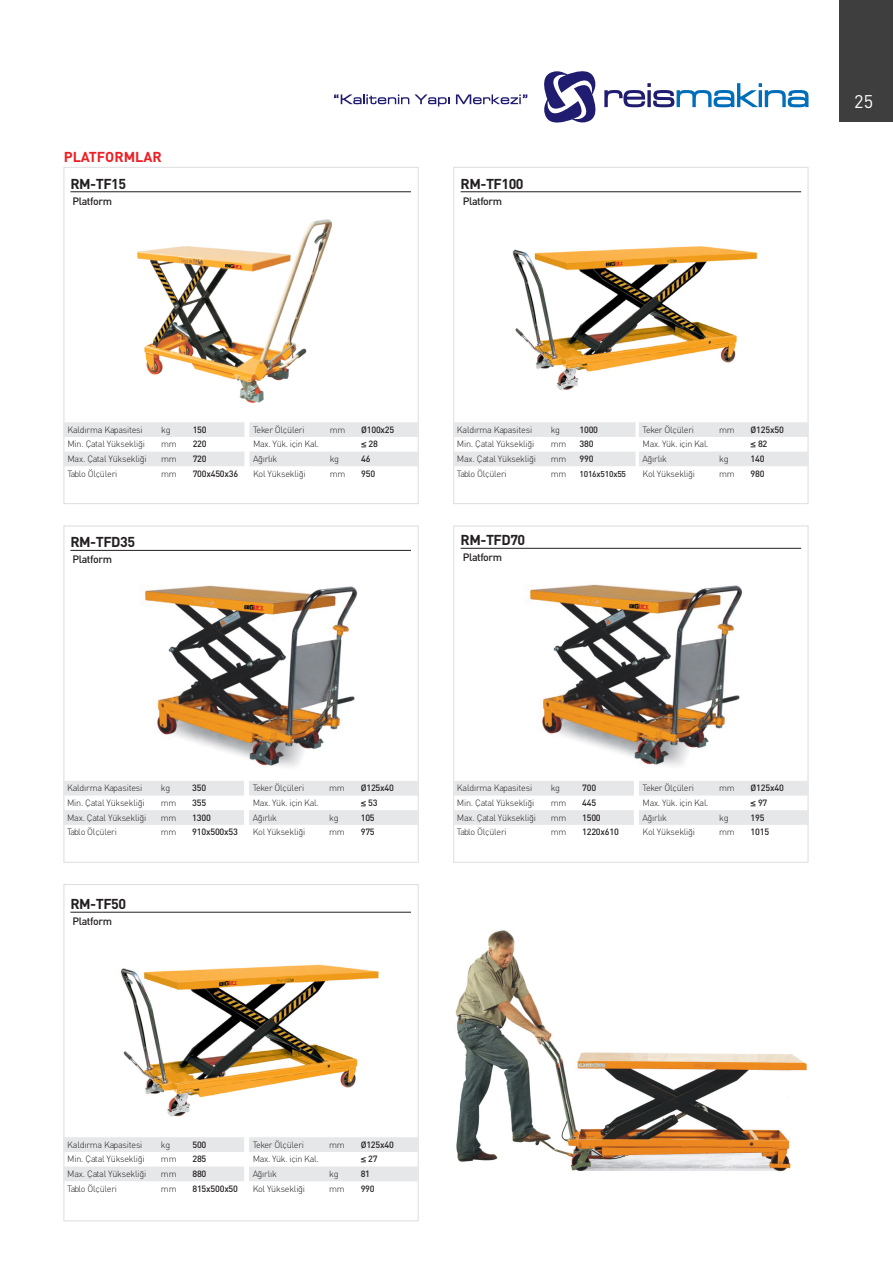
<style>
.page{position:relative;width:893px;height:1263px;background:#fff}
.page>*{position:absolute;margin:0;border:0;box-sizing:border-box;transform-origin:0 0}
.t1{font:18.15px "DIN Tr";color:#fff}
.t2{font:14.25px "DINT Bold Tr";letter-spacing:-.035em;color:#231f20}
.DEN-02{font:14.25px "DINT Bold Tr";color:#ee1d23}
.t3{font:10.65px "DIN Medium Tr";letter-spacing:-.035em;color:#231f20}
.DEN-01{font:9px "DINT Light Tr";letter-spacing:-.025em;color:#231f20}
.DEN-01-2{font:9px "DIN Medium Tr";letter-spacing:-.025em;color:#231f20}
.DEN-01-3{font:8.4px "DIN Medium Tr";letter-spacing:-.025em;color:#231f20}
.s1{font-family:"Helvetica Neue LT Pro";font-weight:500}
</style>
<div class="page">
<svg style="left:544px;top:71px;width:264px;height:52px"></svg>
<svg style="left:334px;top:94px;width:116px;height:12px"></svg>
<svg style="left:456px;top:94px;width:71px;height:10px"></svg>
<div style="left:839px;top:0;width:54px;height:122px;background:#3e3e3f"></div>
<img style="left:455px;top:930px;width:352px;height:242px">
<div style="left:453px;top:525px;width:355px;height:338px;border:1px solid #dcdddf"></div>
<svg style="left:453px;top:781px;width:355px;height:44px"></svg>
<img style="left:528px;top:584px;width:215px;height:182px">
<hr style="left:461px;top:548px;width:340px;height:1px;background:#231f20">
<div style="left:63px;top:525px;width:356px;height:338px;border:1px solid #dcdddf"></div>
<img style="left:143px;top:585px;width:215px;height:182px">
<hr style="left:70px;top:550px;width:341px;height:1px;background:#231f20">
<svg style="left:63px;top:781px;width:356px;height:44px"></svg>
<div style="left:63px;top:884px;width:356px;height:337px;border:1px solid #dcdddf"></div>
<img style="left:120px;top:964px;width:259px;height:153px">
<hr style="left:70px;top:912px;width:341px;height:1px;background:#231f20">
<svg style="left:64px;top:1137px;width:355px;height:44px"></svg>
<div style="left:63px;top:167px;width:356px;height:337px;border:1px solid #dcdddf"></div>
<svg style="left:64px;top:422px;width:355px;height:44px"></svg>
<img style="left:138px;top:220px;width:194px;height:183px">
<hr style="left:70px;top:191px;width:341px;height:1px;background:#231f20">
<div style="left:453px;top:167px;width:355px;height:337px;border:1px solid #dcdddf"></div>
<svg style="left:453px;top:422px;width:355px;height:44px"></svg>
<hr style="left:461px;top:191px;width:340px;height:1px;background:#231f20">
<img style="left:512px;top:246px;width:246px;height:144px">
<p class="DEN-02" style="left:64px;top:147px;width:99px">PLATFORMLAR</p>
<p class="t2" style="left:70px;top:174px;width:57px">RM-TF15</p>
<p class="t3" style="left:73px;top:194px;width:41px">Platform</p>
<p class="t2" style="left:461px;top:174px;width:65px">RM-TF100</p>
<p class="t3" style="left:463px;top:194px;width:41px">Platform</p>
<h1 class="t1" style="left:854px;top:90px;width:20px">25</h1>
<p class="DEN-01" style="left:67px;top:424px;width:77px">Kald›rma Kapasitesi</p>
<p class="DEN-01" style="left:161px;top:424px;width:11px">kg</p>
<p class="DEN-01-2" style="left:193px;top:424px;width:16px">150</p>
<p class="DEN-01" style="left:67px;top:439px;width:79px">Min. Çatal Yüksekli€i</p>
<p class="DEN-01" style="left:161px;top:439px;width:17px">mm</p>
<p class="DEN-01-2" style="left:193px;top:438px;width:16px">220</p>
<p class="DEN-01" style="left:67px;top:453px;width:81px">Max. Çatal Yüksekli€i</p>
<p class="DEN-01" style="left:161px;top:453px;width:17px">mm</p>
<p class="DEN-01-2" style="left:193px;top:453px;width:16px">720</p>
<p class="DEN-01" style="left:67px;top:468px;width:51px">Tablo Ölçüleri</p>
<p class="DEN-01" style="left:161px;top:468px;width:17px">mm</p>
<p class="DEN-01-2" style="left:193px;top:468px;width:47px">700x450x36</p>
<p class="DEN-01" style="left:253px;top:424px;width:53px">Teker Ölçüleri</p>
<p class="DEN-01" style="left:330px;top:424px;width:17px">mm</p>
<p class="DEN-01-2" style="left:361px;top:424px;width:35px">Ø100x25</p>
<p class="DEN-01" style="left:253px;top:439px;width:68px">Max. Yük. için Kal.</p>
<p class="DEN-01-2" style="left:361px;top:438px;width:18px"><span class="s1">≤</span> 28</p>
<p class="DEN-01" style="left:253px;top:453px;width:26px">A€›rl›k</p>
<p class="DEN-01" style="left:330px;top:453px;width:11px">kg</p>
<p class="DEN-01-2" style="left:361px;top:453px;width:11px">46</p>
<p class="DEN-01" style="left:253px;top:468px;width:54px">Kol Yüksekli€i</p>
<p class="DEN-01" style="left:330px;top:468px;width:17px">mm</p>
<p class="DEN-01-2" style="left:361px;top:468px;width:16px">950</p>
<p class="t2" style="left:70px;top:533px;width:66px">RM-TFD35</p>
<p class="t3" style="left:73px;top:552px;width:41px">Platform</p>
<p class="DEN-01" style="left:457px;top:424px;width:77px">Kald›rma Kapasitesi</p>
<p class="DEN-01" style="left:551px;top:424px;width:11px">kg</p>
<p class="DEN-01-2" style="left:579px;top:424px;width:20px">1000</p>
<p class="DEN-01" style="left:457px;top:439px;width:79px">Min. Çatal Yüksekli€i</p>
<p class="DEN-01" style="left:551px;top:439px;width:17px">mm</p>
<p class="DEN-01-2" style="left:579px;top:438px;width:16px">380</p>
<p class="DEN-01" style="left:457px;top:453px;width:81px">Max. Çatal Yüksekli€i</p>
<p class="DEN-01" style="left:551px;top:453px;width:17px">mm</p>
<p class="DEN-01-2" style="left:579px;top:453px;width:16px">990</p>
<p class="DEN-01" style="left:457px;top:468px;width:51px">Tablo Ölçüleri</p>
<p class="DEN-01" style="left:551px;top:468px;width:17px">mm</p>
<p class="DEN-01-3" style="left:579px;top:468px;width:48px">1016x510x55</p>
<p class="DEN-01" style="left:643px;top:424px;width:53px">Teker Ölçüleri</p>
<p class="DEN-01" style="left:719px;top:424px;width:17px">mm</p>
<p class="DEN-01-2" style="left:751px;top:424px;width:35px">Ø125x50</p>
<p class="DEN-01" style="left:643px;top:439px;width:68px">Max. Yük. için Kal.</p>
<p class="DEN-01-2" style="left:751px;top:438px;width:18px"><span class="s1">≤</span> 82</p>
<p class="DEN-01" style="left:643px;top:453px;width:26px">A€›rl›k</p>
<p class="DEN-01" style="left:719px;top:453px;width:11px">kg</p>
<p class="DEN-01-2" style="left:751px;top:453px;width:16px">140</p>
<p class="DEN-01" style="left:643px;top:468px;width:54px">Kol Yüksekli€i</p>
<p class="DEN-01" style="left:719px;top:468px;width:17px">mm</p>
<p class="DEN-01-2" style="left:751px;top:468px;width:16px">980</p>
<p class="t2" style="left:461px;top:531px;width:66px">RM-TFD70</p>
<p class="t3" style="left:463px;top:550px;width:41px">Platform</p>
<p class="DEN-01" style="left:67px;top:783px;width:77px">Kald›rma Kapasitesi</p>
<p class="DEN-01" style="left:161px;top:783px;width:11px">kg</p>
<p class="DEN-01-2" style="left:192px;top:782px;width:16px">350</p>
<p class="DEN-01" style="left:67px;top:797px;width:79px">Min. Çatal Yüksekli€i</p>
<p class="DEN-01" style="left:161px;top:797px;width:17px">mm</p>
<p class="DEN-01-2" style="left:192px;top:797px;width:16px">355</p>
<p class="DEN-01" style="left:67px;top:812px;width:81px">Max. Çatal Yüksekli€i</p>
<p class="DEN-01" style="left:161px;top:812px;width:17px">mm</p>
<p class="DEN-01-2" style="left:192px;top:812px;width:20px">1300</p>
<p class="DEN-01" style="left:67px;top:827px;width:51px">Tablo Ölçüleri</p>
<p class="DEN-01" style="left:161px;top:827px;width:17px">mm</p>
<p class="DEN-01-2" style="left:192px;top:826px;width:47px">910x500x53</p>
<p class="DEN-01" style="left:253px;top:783px;width:53px">Teker Ölçüleri</p>
<p class="DEN-01" style="left:329px;top:783px;width:17px">mm</p>
<p class="DEN-01-2" style="left:361px;top:782px;width:35px">Ø125x40</p>
<p class="DEN-01" style="left:253px;top:797px;width:68px">Max. Yük. için Kal.</p>
<p class="DEN-01-2" style="left:361px;top:797px;width:18px"><span class="s1">≤</span> 53</p>
<p class="DEN-01" style="left:253px;top:812px;width:26px">A€›rl›k</p>
<p class="DEN-01" style="left:329px;top:812px;width:11px">kg</p>
<p class="DEN-01-2" style="left:361px;top:812px;width:16px">105</p>
<p class="DEN-01" style="left:253px;top:827px;width:54px">Kol Yüksekli€i</p>
<p class="DEN-01" style="left:329px;top:827px;width:17px">mm</p>
<p class="DEN-01-2" style="left:361px;top:826px;width:16px">975</p>
<p class="t2" style="left:70px;top:894px;width:57px">RM-TF50</p>
<p class="t3" style="left:73px;top:914px;width:41px">Platform</p>
<p class="DEN-01" style="left:457px;top:783px;width:77px">Kald›rma Kapasitesi</p>
<p class="DEN-01" style="left:551px;top:783px;width:11px">kg</p>
<p class="DEN-01-2" style="left:582px;top:782px;width:16px">700</p>
<p class="DEN-01" style="left:457px;top:797px;width:79px">Min. Çatal Yüksekli€i</p>
<p class="DEN-01" style="left:551px;top:797px;width:17px">mm</p>
<p class="DEN-01-2" style="left:582px;top:797px;width:16px">445</p>
<p class="DEN-01" style="left:457px;top:812px;width:81px">Max. Çatal Yüksekli€i</p>
<p class="DEN-01" style="left:551px;top:812px;width:17px">mm</p>
<p class="DEN-01-2" style="left:582px;top:812px;width:20px">1500</p>
<p class="DEN-01" style="left:457px;top:827px;width:51px">Tablo Ölçüleri</p>
<p class="DEN-01" style="left:551px;top:827px;width:17px">mm</p>
<p class="DEN-01-2" style="left:582px;top:826px;width:38px">1220x610</p>
<p class="DEN-01" style="left:643px;top:783px;width:53px">Teker Ölçüleri</p>
<p class="DEN-01" style="left:719px;top:783px;width:17px">mm</p>
<p class="DEN-01-2" style="left:751px;top:782px;width:35px">Ø125x40</p>
<p class="DEN-01" style="left:643px;top:797px;width:68px">Max. Yük. için Kal.</p>
<p class="DEN-01-2" style="left:751px;top:797px;width:18px"><span class="s1">≤</span> 97</p>
<p class="DEN-01" style="left:643px;top:812px;width:26px">A€›rl›k</p>
<p class="DEN-01" style="left:719px;top:812px;width:11px">kg</p>
<p class="DEN-01-2" style="left:751px;top:812px;width:16px">195</p>
<p class="DEN-01" style="left:643px;top:827px;width:54px">Kol Yüksekli€i</p>
<p class="DEN-01" style="left:719px;top:827px;width:17px">mm</p>
<p class="DEN-01-2" style="left:751px;top:826px;width:20px">1015</p>
<p class="DEN-01" style="left:67px;top:1139px;width:77px">Kald›rma Kapasitesi</p>
<p class="DEN-01" style="left:161px;top:1139px;width:11px">kg</p>
<p class="DEN-01-2" style="left:192px;top:1139px;width:16px">500</p>
<p class="DEN-01" style="left:67px;top:1154px;width:79px">Min. Çatal Yüksekli€i</p>
<p class="DEN-01" style="left:161px;top:1154px;width:17px">mm</p>
<p class="DEN-01-2" style="left:192px;top:1153px;width:16px">285</p>
<p class="DEN-01" style="left:67px;top:1168px;width:81px">Max. Çatal Yüksekli€i</p>
<p class="DEN-01" style="left:161px;top:1168px;width:17px">mm</p>
<p class="DEN-01-2" style="left:192px;top:1168px;width:16px">880</p>
<p class="DEN-01" style="left:67px;top:1183px;width:51px">Tablo Ölçüleri</p>
<p class="DEN-01" style="left:161px;top:1183px;width:17px">mm</p>
<p class="DEN-01-2" style="left:192px;top:1183px;width:47px">815x500x50</p>
<p class="DEN-01" style="left:253px;top:1139px;width:53px">Teker Ölçüleri</p>
<p class="DEN-01" style="left:329px;top:1139px;width:17px">mm</p>
<p class="DEN-01-2" style="left:361px;top:1139px;width:35px">Ø125x40</p>
<p class="DEN-01" style="left:253px;top:1154px;width:68px">Max. Yük. için Kal.</p>
<p class="DEN-01-2" style="left:361px;top:1153px;width:18px"><span class="s1">≤</span> 27</p>
<p class="DEN-01" style="left:253px;top:1168px;width:26px">A€›rl›k</p>
<p class="DEN-01" style="left:329px;top:1168px;width:11px">kg</p>
<p class="DEN-01-2" style="left:361px;top:1168px;width:11px">81</p>
<p class="DEN-01" style="left:253px;top:1183px;width:54px">Kol Yüksekli€i</p>
<p class="DEN-01" style="left:329px;top:1183px;width:17px">mm</p>
<p class="DEN-01-2" style="left:361px;top:1183px;width:16px">990</p>
</div>
